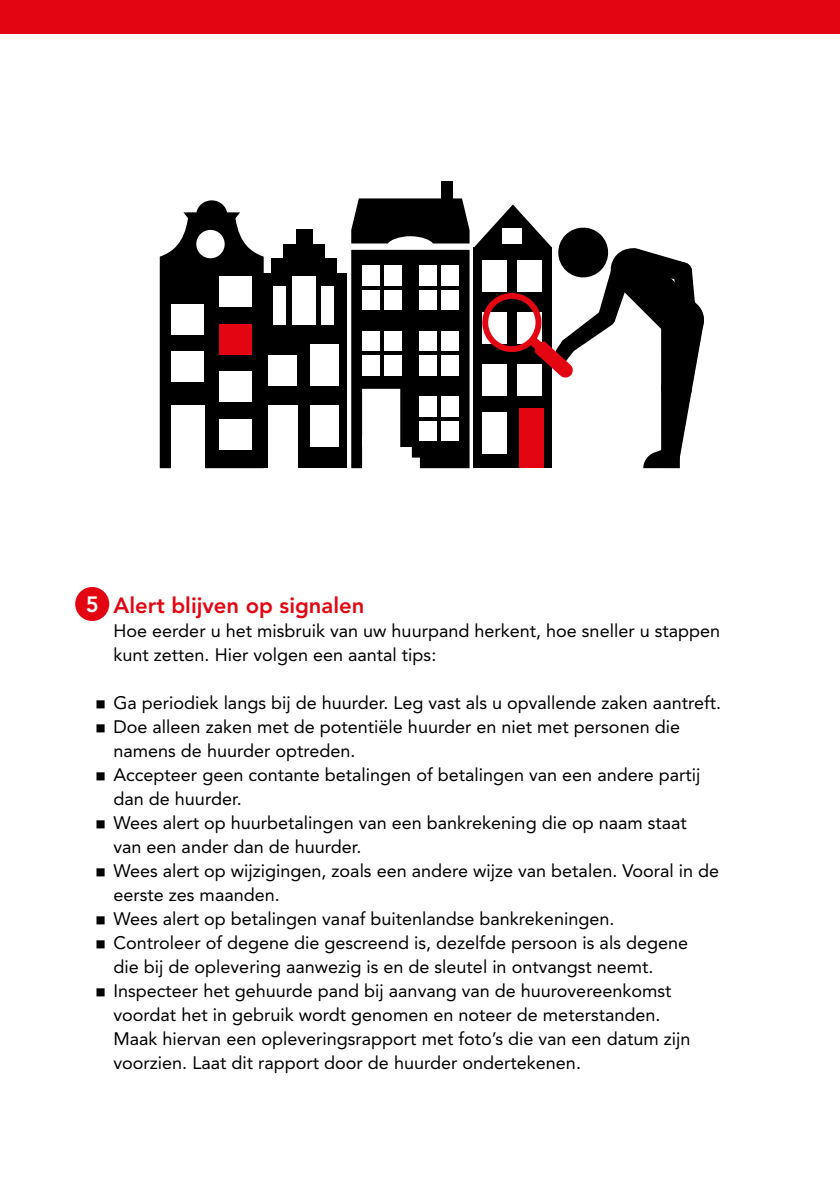
<style>
.page{position:relative;width:840px;height:1191px;background:#fff}
.page>*{position:absolute;margin:0;border:0;box-sizing:border-box;transform-origin:0 0}
.Tussenkop_rood{font:800 22px "Avenir LT Std";color:#e30612}
.Tussenkop_rood-2{font:800 22px "Avenir LT Std";color:#fff}
.Opsomming_plat{font:18px/24px "Avenir LT Std";color:#000}
.Plat{font:18px "Avenir LT Std";color:#000}
.s1{font-family:"ASD Formfont"}
</style>
<div class="page">
<div style="left:0;top:0;width:839px;height:33px;background:#e30612"></div>
<div style="left:75px;top:587px;width:34px;height:34px;background:#e30612;border-radius:50%"></div>
<svg style="left:160px;top:200px;width:103px;height:268px"></svg>
<div style="left:261px;top:285px;width:86px;height:183px;background:#000"></div>
<div style="left:261px;top:273px;width:86px;height:14px;background:#000"></div>
<div style="left:271px;top:258px;width:66px;height:15px;background:#000"></div>
<div style="left:283px;top:244px;width:42px;height:14px;background:#000"></div>
<div style="left:296px;top:229px;width:16px;height:15px;background:#000"></div>
<div style="left:440px;top:181px;width:12px;height:27px;background:#000"></div>
<div style="left:219px;top:276px;width:32px;height:31px;background:#fff"></div>
<div style="left:171px;top:304px;width:33px;height:30px;background:#fff"></div>
<div style="left:219px;top:324px;width:32px;height:30px;background:#e30612"></div>
<div style="left:171px;top:351px;width:33px;height:31px;background:#fff"></div>
<div style="left:268px;top:355px;width:29px;height:31px;background:#fff"></div>
<div style="left:219px;top:371px;width:32px;height:31px;background:#fff"></div>
<div style="left:310px;top:345px;width:28px;height:41px;background:#fff"></div>
<div style="left:219px;top:419px;width:32px;height:31px;background:#fff"></div>
<div style="left:310px;top:405px;width:28px;height:41px;background:#fff"></div>
<div style="left:171px;top:405px;width:33px;height:70px;background:#fff"></div>
<div style="left:268px;top:405px;width:29px;height:66px;background:#fff"></div>
<div style="left:291px;top:276px;width:24px;height:48px;background:#fff"></div>
<div style="left:272px;top:286px;width:13px;height:38px;background:#fff"></div>
<div style="left:321px;top:286px;width:13px;height:38px;background:#fff"></div>
<div style="left:196px;top:230px;width:28px;height:28px;background:#fff;border-radius:50%"></div>
<svg style="left:351px;top:198px;width:353px;height:271px"></svg>
<div style="left:362px;top:436px;width:15px;height:11px;background:#fff"></div>
<h1 class="Tussenkop_rood-2" style="left:86px;top:591px;width:15px">5</h1>
<h1 class="Tussenkop_rood" style="left:113px;top:592px;width:252px">Alert blijven op signalen</h1>
<p class="Plat" style="left:113px;top:620px;width:607px">Hoe eerder u het misbruik van uw huurpand herkent, hoe sneller u stappen</p>
<p class="Plat" style="left:113px;top:644px;width:324px">kunt zetten. Hier volgen een aantal tips:</p>
<p class="Opsomming_plat" style="left:96px;top:691px;width:625px"><span class="s1">•</span> Ga periodiek langs bij de huurder. Leg vast als u opvallende zaken aantreft.</p>
<p class="Opsomming_plat" style="left:113px;top:715px;width:567px;text-indent:-17px"><span class="s1">•</span> Doe alleen zaken met de potentiële huurder en niet met personen die namens de huurder optreden.</p>
<p class="Opsomming_plat" style="left:113px;top:763px;width:588px;text-indent:-17px"><span class="s1">•</span> Accepteer geen contante betalingen of betalingen van een andere partij dan de huurder.</p>
<p class="Opsomming_plat" style="left:113px;top:811px;width:574px;text-indent:-17px"><span class="s1">•</span> Wees alert op huurbetalingen van een bankrekening die op naam staat van een ander dan de huurder.</p>
<p class="Opsomming_plat" style="left:113px;top:859px;width:607px;text-indent:-17px"><span class="s1">•</span> Wees alert op wijzigingen, zoals een andere wijze van betalen. Vooral in de eerste zes maanden.</p>
<p class="Opsomming_plat" style="left:96px;top:907px;width:519px"><span class="s1">•</span> Wees alert op betalingen vanaf buitenlandse bankrekeningen.</p>
<p class="Opsomming_plat" style="left:113px;top:931px;width:575px;text-indent:-17px"><span class="s1">•</span> Controleer of degene die gescreend is, dezelfde persoon is als degene die bij de oplevering aanwezig is en de sleutel in ontvangst neemt.</p>
<p class="Opsomming_plat" style="left:113px;top:979px;width:578px;text-indent:-17px"><span class="s1">•</span> Inspecteer het gehuurde pand bij aanvang van de huurovereenkomst voordat het in gebruik wordt genomen en noteer de meterstanden.<br>Maak hiervan een opleveringsrapport met foto’s die van een datum zijn voorzien. Laat dit rapport door de huurder ondertekenen.</p>
</div>
